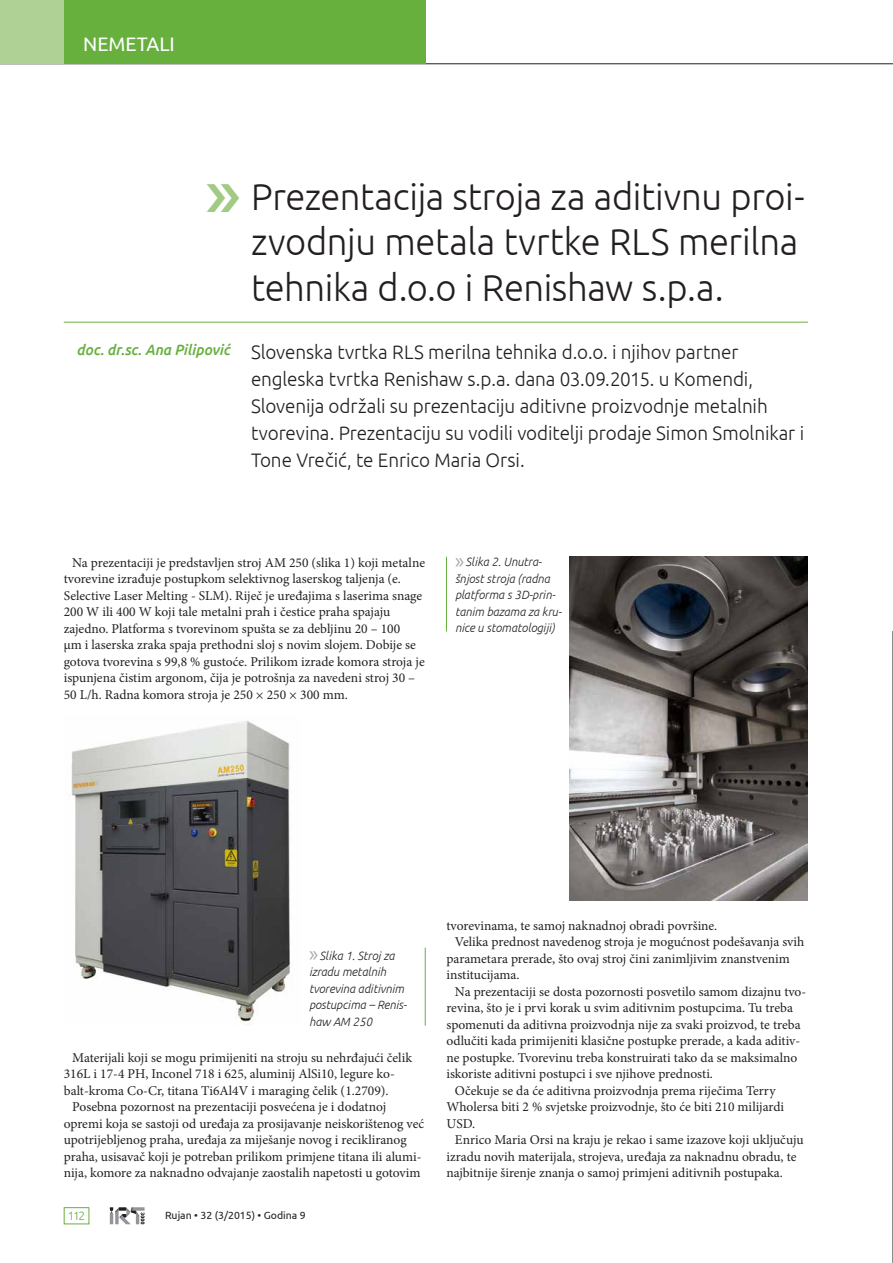
<style>
.page{position:relative;width:893px;height:1263px;background:#fff}
.page>*{position:absolute;margin:0;border:0;box-sizing:border-box;transform-origin:0 0}
.t1{font:300 37.5px/45px "Ubuntu";letter-spacing:-.01em;color:#231f20}
.t2{font:300 19.5px/27px "Ubuntu";letter-spacing:-.005em;color:#231f20}
.t3{font:19.5px "Ubuntu";color:#fff}
.t4{font:italic 500 15px "Ubuntu";color:#67b03e}
.t5{font:13.5px/16.5px "Minion Pro";color:#231f20}
.t6{font:italic 300 12px/16.5px "Ubuntu";color:#231f20}
.t7{font:300 12px "Ubuntu";color:#67b03e}
.t8{font:10.5px "Ubuntu";color:#231f20}
.s1{font-family:"Myriad Pro";font-weight:400;font-style:normal;font-size:22.5px;color:#a8a9ad}
</style>
<div class="page">
<svg style="left:110px;top:1207px;width:35px;height:17px"></svg>
<hr style="left:0;top:63px;width:893px;height:1px;background:#231f20">
<div style="left:64px;top:1207px;width:25px;height:17px;border:1px solid #67b03e"></div>
<div style="left:0;top:0;width:64px;height:64px;background:#afd195"></div>
<div style="left:64px;top:0;width:361px;height:64px;background:#67b03e"></div>
<svg style="left:892px;top:631px;width:1px;height:632px"></svg>
<hr style="left:64px;top:322px;width:744px;height:1px;background:#67b03e">
<img style="left:71px;top:721px;width:219px;height:304px">
<img style="left:570px;top:557px;width:238px;height:343px">
<hr style="left:425px;top:948px;width:1px;height:78px;background:#67b03e">
<hr style="left:446px;top:557px;width:1px;height:74px;background:#67b03e">
<h2 class="t3" style="left:83px;top:32px;width:93px">NEMETALI</h2>
<p class="t4" style="left:77px;top:341px;width:155px">doc. dr.sc. Ana Pilipović</p>
<h1 class="t1" style="left:251px;top:174px;width:555px">Prezentacija stroja za aditivnu proi&shy;zvodnju metala tvrtke RLS merilna tehnika d.o.o i Renishaw s.p.a.</h1>
<p class="t2" style="left:251px;top:338px;width:555px">Slovenska tvrtka RLS merilna tehnika d.o.o. i njihov partner engleska tvrtka Renishaw s.p.a. dana 03.09.2015. u Komendi, Slovenija održali su prezentaciju aditivne proizvodnje metalnih tvorevina. Prezentaciju su vodili voditelji prodaje Simon Smolnikar i Tone Vrečić, te Enrico Maria Orsi.</p>
<p class="t5" style="left:64px;top:554px;width:363px;text-indent:9px">Na prezentaciji je predstavljen stroj AM 250 (slika 1) koji metalne tvorevine izrađuje postupkom selektivnog laserskog taljenja (e.<br>Selective Laser Melting - SLM). Riječ je uređajima s laserima snage 200 W ili 400 W koji tale metalni prah i čestice praha spajaju zajedno. Platforma s tvorevinom spušta se za debljinu 20 – 100<br>μm i laserska zraka spaja prethodni sloj s novim slojem. Dobije se gotova tvorevina s 99,8 % gustoće. Prilikom izrade komora stroja je ispunjena čistim argonom, čija je potrošnja za navedeni stroj 30 – 50 L/h. Radna komora stroja je 250 × 250 × 300 mm.</p>
<p class="t6" style="left:455px;top:553px;width:108px"><span class="s1">»</span> Slika 2. Unutra&shy;šnjost stroja (radna platforma s 3D-prin&shy;tanim bazama za kru&shy;nice u stomatologiji)</p>
<p class="t6" style="left:309px;top:947px;width:100px"><span class="s1">»</span> Slika 1. Stroj za izradu metalnih tvorevina aditivnim postupcima – Renis&shy;haw AM 250</p>
<p class="t5" style="left:72px;top:1049px;width:341px">Materijali koji se mogu primijeniti na stroju su nehrđajući čelik</p>
<p class="t5" style="left:64px;top:1065px;width:333px">316L i 17-4 PH, Inconel 718 i 625, aluminij AlSi10, legure ko-</p>
<p class="t5" style="left:64px;top:1082px;width:326px">balt-kroma Co-Cr, titana Ti6Al4V i maraging čelik (1.2709).</p>
<p class="t5" style="left:72px;top:1098px;width:315px">Posebna pozornost na prezentaciji posvećena je i dodatnoj</p>
<p class="t5" style="left:64px;top:1115px;width:362px">opremi koja se sastoji od uređaja za prosijavanje neiskorištenog već</p>
<p class="t5" style="left:64px;top:1131px;width:345px">upotrijebljenog praha, uređaja za miješanje novog i recikliranog</p>
<p class="t5" style="left:64px;top:1148px;width:359px">praha, usisavač koji je potreban prilikom primjene titana ili alumi-</p>
<p class="t5" style="left:64px;top:1164px;width:358px">nija, komore za naknadno odvajanje zaostalih napetosti u gotovim</p>
<p class="t7" style="left:68px;top:1208px;width:19px">112</p>
<p class="t8" style="left:165px;top:1209px;width:142px">Rujan • 32 (3/2015) • Godina 9</p>
<p class="t5" style="left:446px;top:917px;width:272px">tvorevinama, te samoj naknadnoj obradi površine.</p>
<p class="t5" style="left:455px;top:933px;width:351px">Velika prednost navedenog stroja je mogućnost podešavanja svih</p>
<p class="t5" style="left:446px;top:950px;width:345px">parametara prerade, što ovaj stroj čini zanimljivim znanstvenim</p>
<p class="t5" style="left:446px;top:966px;width:75px">institucijama.</p>
<p class="t5" style="left:455px;top:983px;width:353px">Na prezentaciji se dosta pozornosti posvetilo samom dizajnu tvo-</p>
<p class="t5" style="left:446px;top:999px;width:348px">revina, što je i prvi korak u svim aditivnim postupcima. Tu treba</p>
<p class="t5" style="left:446px;top:1016px;width:356px">spomenuti da aditivna proizvodnja nije za svaki proizvod, te treba</p>
<p class="t5" style="left:446px;top:1032px;width:355px">odlučiti kada primijeniti klasične postupke prerade, a kada aditiv-</p>
<p class="t5" style="left:446px;top:1049px;width:353px">ne postupke. Tvorevinu treba konstruirati tako da se maksimalno</p>
<p class="t5" style="left:446px;top:1065px;width:268px">iskoriste aditivni postupci i sve njihove prednosti.</p>
<p class="t5" style="left:455px;top:1082px;width:322px">Očekuje se da će aditivna proizvodnja prema riječima Terry</p>
<p class="t5" style="left:446px;top:1098px;width:339px">Wholersa biti 2 % svjetske proizvodnje, što će biti 210 milijardi</p>
<p class="t5" style="left:446px;top:1115px;width:30px">USD.</p>
<p class="t5" style="left:455px;top:1131px;width:350px">Enrico Maria Orsi na kraju je rekao i same izazove koji uključuju</p>
<p class="t5" style="left:446px;top:1148px;width:352px">izradu novih materijala, strojeva, uređaja za naknadnu obradu, te</p>
<p class="t5" style="left:446px;top:1164px;width:338px">najbitnije širenje znanja o samoj primjeni aditivnih postupaka.</p>
</div>
